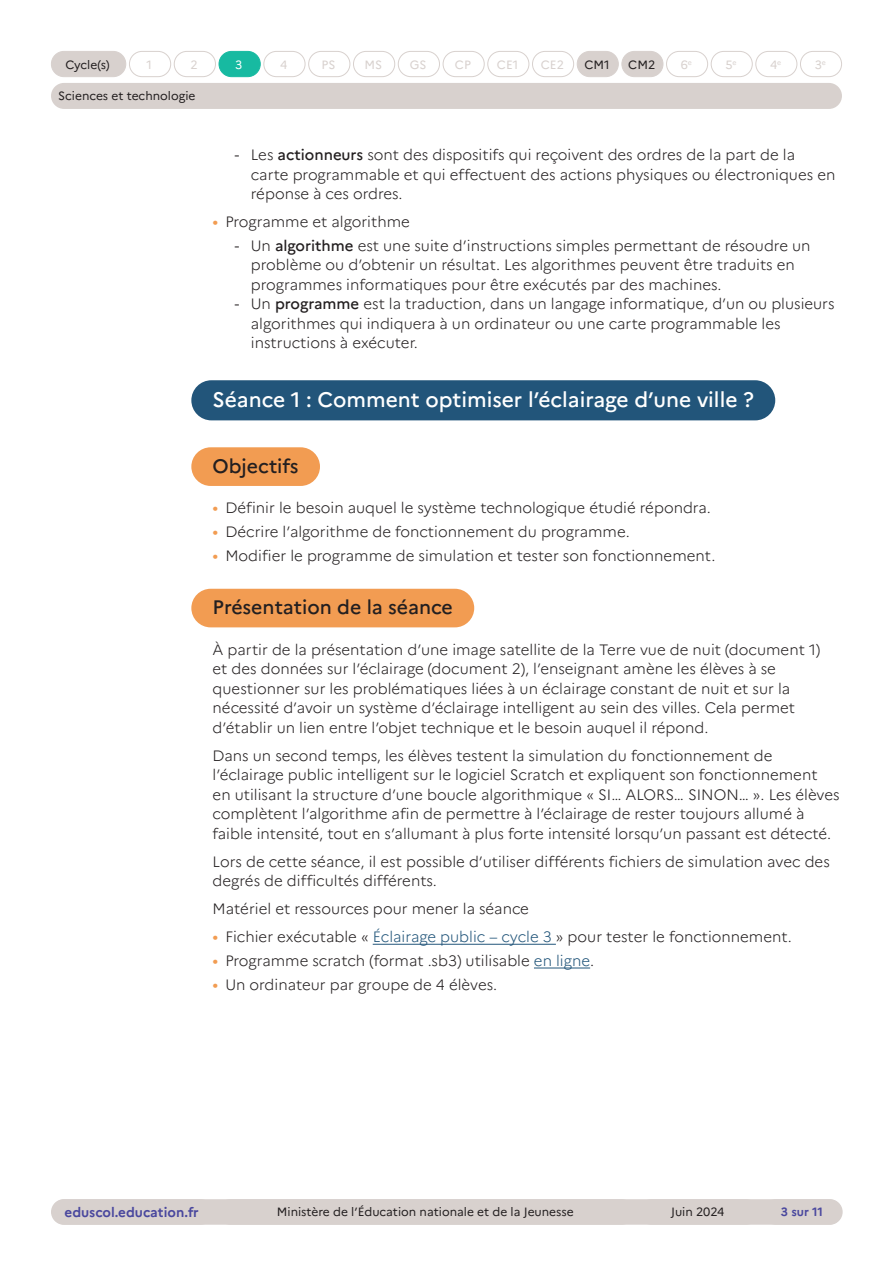
<style>
.page{position:relative;width:893px;height:1263px;background:#fff}
.page>*{position:absolute;margin:0;border:0;box-sizing:border-box;transform-origin:0 0}
._02_titre_1{font:500 21px "Marianne";color:#fff}
._03_titre_2{font:500 19.5px "Marianne";color:#231f20}
.Texte_courant{font:300 15px/19.5px "Marianne";color:#231f20}
.t1{font:700 13.5px "Marianne";color:#4a489e}
.t2{font:12px "Marianne";color:#231f20}
.t3{font:12px "Marianne";color:#d8d1ce}
.t4{font:700 12px "Marianne";color:#4a489e}
.t5{font:12px "Marianne";color:#fff}
.t6{font:7.05px "Marianne";color:#d8d1ce}
.s1{font-family:"DIN Pro";font-weight:400}
.s2{font-weight:500}
.s3{font-weight:400;font-size:16.5px;color:#f29c52}
.s4{color:#22557a}
</style>
<div class="page">
<div style="left:51px;top:1199px;width:791px;height:26px;background:#d8d1ce;border-radius:13px"></div>
<div style="left:763px;top:1199px;width:80px;height:26px;background:#d8d1ce;border-radius:13px"></div>
<div style="left:51px;top:51px;width:75px;height:26px;background:#d8d1ce;border-radius:13px"></div>
<div style="left:51px;top:51px;width:75px;height:26px;border:1px solid #d8d1ce;border-radius:13px"></div>
<div style="left:308px;top:51px;width:42px;height:26px;border:1px solid #d8d1ce;border-radius:13px"></div>
<div style="left:443px;top:51px;width:42px;height:26px;border:1px solid #d8d1ce;border-radius:13px"></div>
<div style="left:577px;top:51px;width:41px;height:26px;background:#d8d1ce;border-radius:13px"></div>
<div style="left:577px;top:51px;width:42px;height:26px;border:1px solid #d8d1ce;border-radius:13px"></div>
<div style="left:711px;top:51px;width:42px;height:26px;border:1px solid #d8d1ce;border-radius:13px"></div>
<div style="left:353px;top:51px;width:42px;height:26px;border:1px solid #d8d1ce;border-radius:13px"></div>
<div style="left:487px;top:51px;width:42px;height:26px;border:1px solid #d8d1ce;border-radius:13px"></div>
<div style="left:622px;top:51px;width:41px;height:26px;background:#d8d1ce;border-radius:13px"></div>
<div style="left:621px;top:51px;width:42px;height:26px;border:1px solid #d8d1ce;border-radius:13px"></div>
<div style="left:755px;top:51px;width:42px;height:26px;border:1px solid #d8d1ce;border-radius:13px"></div>
<div style="left:800px;top:51px;width:42px;height:26px;border:1px solid #d8d1ce;border-radius:13px"></div>
<div style="left:398px;top:51px;width:42px;height:26px;border:1px solid #d8d1ce;border-radius:13px"></div>
<div style="left:532px;top:51px;width:42px;height:26px;border:1px solid #d8d1ce;border-radius:13px"></div>
<div style="left:666px;top:51px;width:42px;height:26px;border:1px solid #d8d1ce;border-radius:13px"></div>
<div style="left:52px;top:84px;width:789px;height:24px;background:#d8d1ce;border-radius:12px"></div>
<div style="left:51px;top:83px;width:791px;height:26px;border:2px solid #d8d1ce;border-radius:12px"></div>
<div style="left:129px;top:51px;width:42px;height:26px;border:1px solid #d8d1ce;border-radius:13px"></div>
<div style="left:174px;top:51px;width:42px;height:26px;border:1px solid #d8d1ce;border-radius:13px"></div>
<div style="left:219px;top:51px;width:41px;height:26px;background:#17baa1;border-radius:13px"></div>
<div style="left:219px;top:51px;width:42px;height:26px;border:1px solid #17baa1;border-radius:13px"></div>
<div style="left:263px;top:51px;width:42px;height:26px;border:1px solid #d8d1ce;border-radius:13px"></div>
<div style="left:191px;top:380px;width:584px;height:40px;background:#22557a;border-radius:20px"></div>
<div style="left:191px;top:447px;width:129px;height:39px;background:#f29c52;border-radius:19px"></div>
<div style="left:191px;top:589px;width:283px;height:38px;background:#f29c52;border-radius:19px"></div>
<hr style="left:373px;top:944px;width:183px;height:1px;background:#22557a">
<hr style="left:534px;top:967px;width:56px;height:1px;background:#22557a">
<p class="t2" style="left:65px;top:57px;width:46px">Cycle(s)</p>
<p class="t3" style="left:322px;top:57px;width:15px">PS</p>
<p class="t3" style="left:455px;top:57px;width:17px">CP</p>
<p class="t2" style="left:584px;top:57px;width:27px">CM1</p>
<p class="t3" style="left:725px;top:57px;width:9px">5</p>
<p class="t3" style="left:147px;top:57px;width:7px">1</p>
<p class="t3" style="left:191px;top:57px;width:9px">2</p>
<p class="t5" style="left:235px;top:57px;width:9px">3</p>
<p class="t3" style="left:280px;top:57px;width:9px">4</p>
<p class="t3" style="left:364px;top:57px;width:19px">MS</p>
<p class="t3" style="left:497px;top:57px;width:23px">CE1</p>
<p class="t2" style="left:628px;top:57px;width:28px">CM2</p>
<p class="t6" style="left:733px;top:58px;width:6px">e</p>
<p class="t3" style="left:770px;top:57px;width:13px">4<sup>e</sup></p>
<p class="t3" style="left:815px;top:57px;width:9px">3</p>
<p class="t3" style="left:410px;top:57px;width:18px">GS</p>
<p class="t3" style="left:541px;top:57px;width:25px">CE2</p>
<p class="t6" style="left:822px;top:58px;width:6px">e</p>
<p class="t3" style="left:681px;top:57px;width:13px">6<sup>e</sup></p>
<p class="t2" style="left:58px;top:89px;width:139px">Sciences et technologie</p>
<p class="Texte_courant" style="left:251px;top:145px;width:586px;text-indent:-17px"><span class="s1">-</span> Les <span class="s2">actionneurs</span> sont des dispositifs qui reçoivent des ordres de la part de la carte programmable et qui effectuent des actions physiques ou électroniques en réponse à ces ordres.</p>
<p class="Texte_courant" style="left:213px;top:212px;width:199px"><span class="s3">•</span> Programme et algorithme</p>
<p class="Texte_courant" style="left:251px;top:236px;width:561px;text-indent:-17px"><span class="s1">-</span> Un <span class="s2">algorithme</span> est une suite d’instructions simples permettant de résoudre un problème ou d’obtenir un résultat. Les algorithmes peuvent être traduits en programmes informatiques pour être exécutés par des machines.</p>
<p class="Texte_courant" style="left:251px;top:294px;width:585px;text-indent:-17px"><span class="s1">-</span> Un <span class="s2">programme</span> est la traduction, dans un langage informatique, d’un ou plusieurs algorithmes qui indiquera à un ordinateur ou une carte programmable les instructions à exécuter.</p>
<p class="_02_titre_1" style="left:213px;top:386px;width:543px">Séance 1 : Comment optimiser l’éclairage d’une ville ?</p>
<p class="_03_titre_2" style="left:213px;top:454px;width:88px">Objectifs</p>
<p class="Texte_courant" style="left:213px;top:498px;width:500px"><span class="s3">•</span> Définir le besoin auquel le système technologique étudié répondra.</p>
<p class="Texte_courant" style="left:213px;top:522px;width:419px"><span class="s3">•</span> Décrire l’algorithme de fonctionnement du programme.</p>
<p class="Texte_courant" style="left:213px;top:546px;width:504px"><span class="s3">•</span> Modifier le programme de simulation et tester son fonctionnement.</p>
<p class="_03_titre_2" style="left:213px;top:595px;width:242px">Présentation de la séance</p>
<p class="Texte_courant" style="left:213px;top:640px;width:609px">À partir de la présentation d’une image satellite de la Terre vue de nuit (document 1) et des données sur l’éclairage (document 2), l’enseignant amène les élèves à se questionner sur les problématiques liées à un éclairage constant de nuit et sur la nécessité d’avoir un système d’éclairage intelligent au sein des villes. Cela permet d’établir un lien entre l’objet technique et le besoin auquel il répond.</p>
<p class="Texte_courant" style="left:213px;top:746px;width:629px">Dans un second temps, les élèves testent la simulation du fonctionnement de l’éclairage public intelligent sur le logiciel Scratch et expliquent son fonctionnement<br>en utilisant la structure d’une boucle algorithmique « SI… ALORS… SINON… ». Les élèves complètent l’algorithme afin de permettre à l’éclairage de rester toujours allumé à faible intensité, tout en s’allumant à plus forte intensité lorsqu’un passant est détecté.</p>
<p class="Texte_courant" style="left:213px;top:852px;width:619px">Lors de cette séance, il est possible d’utiliser différents fichiers de simulation avec des degrés de difficultés différents.</p>
<p class="Texte_courant" style="left:213px;top:899px;width:318px">Matériel et ressources pour mener la séance</p>
<p class="Texte_courant" style="left:213px;top:927px;width:581px"><span class="s3">•</span> Fichier exécutable « <span class="s4">Éclairage public – cycle 3</span> » pour tester le fonctionnement.</p>
<p class="Texte_courant" style="left:213px;top:951px;width:383px"><span class="s3">•</span> Programme scratch (format .sb3) utilisable <span class="s4">en ligne</span>.</p>
<p class="Texte_courant" style="left:213px;top:975px;width:286px"><span class="s3">•</span> Un ordinateur par groupe de 4 élèves.</p>
<p class="t1" style="left:65px;top:1204px;width:136px">eduscol.education.fr</p>
<p class="t2" style="left:277px;top:1205px;width:298px">Ministère de l’Éducation nationale et de la Jeunesse</p>
<p class="t2" style="left:671px;top:1205px;width:55px">Juin 2024</p>
<p class="t4" style="left:781px;top:1205px;width:44px">3 sur 11</p>
</div>
